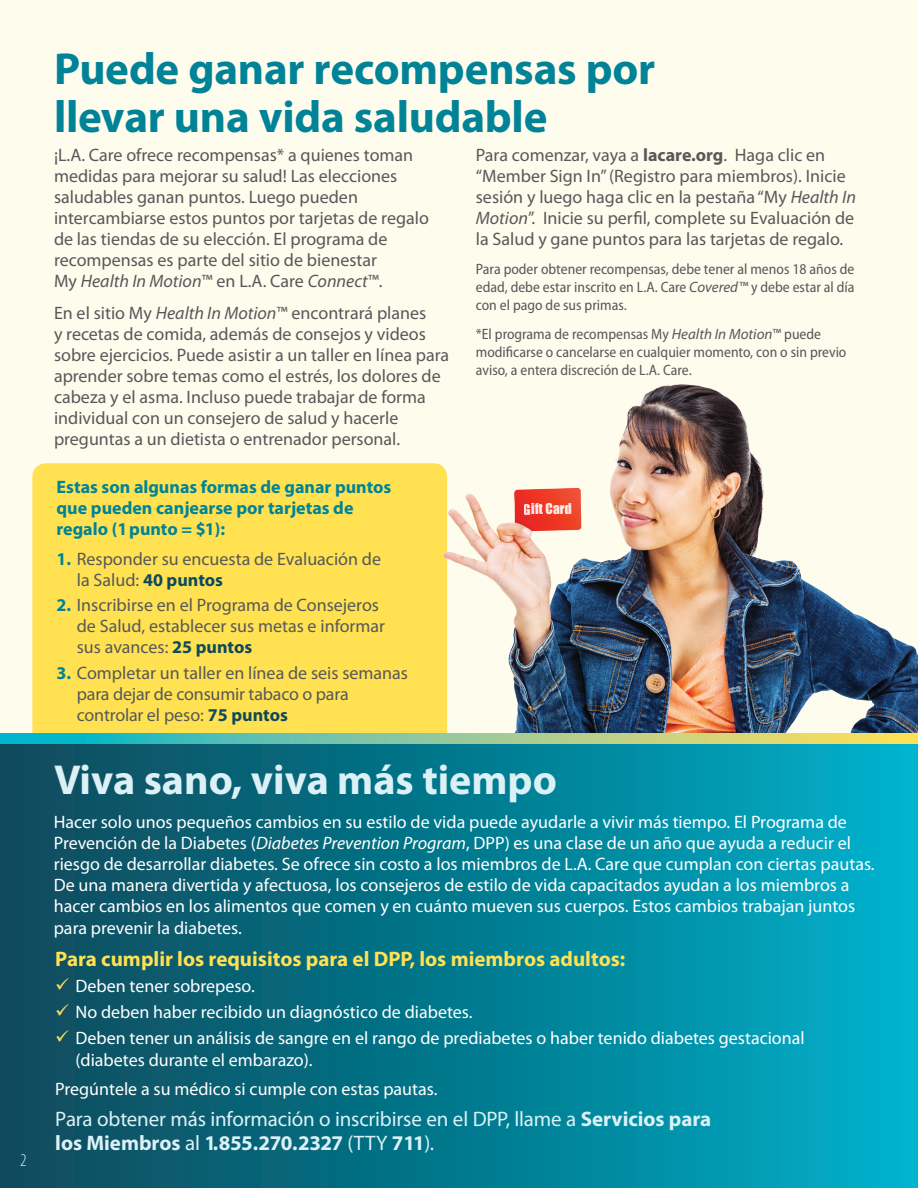
<style>
.page{position:relative;width:918px;height:1188px;background:#fefced}
.page>*{position:absolute;margin:0;border:0;box-sizing:border-box;transform-origin:0 0}
.t1{font:700 45px/48px "Myriad Pro";letter-spacing:-.005em;color:#008397}
.t2{font:700 42px "Myriad Pro";color:#dbf1f6}
.t3{font:21px/24px "Myriad Pro";letter-spacing:-.01em;color:#dbf1f6}
.t4{font:700 21px "Myriad Pro";color:#ffe152}
.t5{font:18px/21px "Myriad Pro";color:#57585a}
.t6{font:18px/21.3px "Myriad Pro";color:#fff}
.t7{font:700 18px/21px "Myriad Pro";color:#008397}
.t8{font:300 condensed 18px "Myriad Pro";color:#dbf1f6}
.t9{font:semi-condensed 15px/18px "Myriad Pro";color:#57585a;text-align:justify}
.t10{font:13.65px "Impact";color:#fff}
.s1{font-style:italic}
.s2{font-weight:700;color:#008397}
.s3{font-weight:700;color:#0e495c}
.s4{font-weight:700}
.s5{font-style:italic;font-stretch:normal}
</style>
<div class="page">
<div style="left:0;top:741px;width:918px;height:447px;background:linear-gradient(to right,#0c4657,#00b0ca)"></div>
<div style="left:32px;top:463px;width:387px;height:270px;background:#ffe152"></div>
<img style="left:419px;top:384px;width:499px;height:349px">
<svg style="left:0;top:733px;width:918px;height:11px;background:#8cc997"></svg>
<svg style="left:57px;top:978px;width:12px;height:12px"></svg>
<svg style="left:57px;top:1004px;width:12px;height:12px"></svg>
<svg style="left:57px;top:1030px;width:12px;height:11px"></svg>
<p class="t8" style="left:20px;top:1151px;width:8px">2</p>
<h2 class="t1" style="left:54px;top:43px;width:603px">Puede ganar recompensas por llevar una vida saludable</h2>
<p class="t5" style="left:54px;top:144px;width:376px">¡L.A. Care ofrece recompensas* a quienes toman medidas para mejorar su salud! Las elecciones saludables ganan puntos. Luego pueden intercambiarse estos puntos por tarjetas de regalo de las tiendas de su elección. El programa de recompensas es parte del sitio de bienestar<br>My <span class="s1">Health In Motion</span>™ en L.A. Care <span class="s1">Connect</span>™.</p>
<p class="t5" style="left:54px;top:302px;width:397px">En el sitio My <span class="s1">Health In Motion</span>™ encontrará planes<br>y recetas de comida, además de consejos y videos sobre ejercicios. Puede asistir a un taller en línea para aprender sobre temas como el estrés, los dolores de cabeza y el asma. Incluso puede trabajar de forma individual con un consejero de salud y hacerle preguntas a un dietista o entrenador personal.</p>
<h3 class="t7" style="left:57px;top:476px;width:336px">Estas son algunas formas de ganar puntos que pueden canjearse por tarjetas de regalo (1 punto = $1):</h3>
<p class="t5" style="left:77px;top:548px;width:306px;text-indent:-20px"><span class="s2">1.</span> Responder su encuesta de Evaluación de la Salud: <span class="s3">40 puntos</span></p>
<p class="t5" style="left:77px;top:594px;width:310px;text-indent:-20px"><span class="s2">2.</span> Inscribirse en el Programa de Consejeros de Salud, establecer sus metas e informar sus avances: <span class="s3">25 puntos</span></p>
<p class="t5" style="left:77px;top:662px;width:333px;text-indent:-20px"><span class="s2">3.</span> Completar un taller en línea de seis semanas para dejar de consumir tabaco o para controlar el peso: <span class="s3">75 puntos</span></p>
<p class="t5" style="left:476px;top:144px;width:382px">Para comenzar, vaya a <span class="s4">lacare.org</span>. Haga clic en “Member Sign In” (Registro para miembros). Inicie sesión y luego haga clic en la pestaña “My <span class="s1">Health In Motion</span>”. Inicie su perfil, complete su Evaluación de la Salud y gane puntos para las tarjetas de regalo.</p>
<p class="t9" style="left:476px;top:260px;width:380px">Para poder obtener recompensas, debe tener al menos 18 años de edad, debe estar inscrito en L.A. Care <span class="s5">Covered™</span> y debe estar al día con el pago de sus primas.</p>
<p class="t9" style="left:476px;top:325px;width:372px;text-align:left">*El programa de recompensas My <span class="s5">Health In Motion</span>™ puede modificarse o cancelarse en cualquier momento, con o sin previo aviso, a entera discreción de L.A. Care.</p>
<p class="t10" style="left:524px;top:499px;width:49px;rotate:-1deg">Gift Card</p>
<h2 class="t2" style="left:54px;top:753px;width:505px">Viva sano, viva más tiempo</h2>
<p class="t6" style="left:54px;top:811px;width:822px">Hacer solo unos pequeños cambios en su estilo de vida puede ayudarle a vivir más tiempo. El Programa de Prevención de la Diabetes (<span class="s1">Diabetes Prevention Program</span>, DPP) es una clase de un año que ayuda a reducir el riesgo de desarrollar diabetes. Se ofrece sin costo a los miembros de L.A. Care que cumplan con ciertas pautas.<br>De una manera divertida y afectuosa, los consejeros de estilo de vida capacitados ayudan a los miembros a hacer cambios en los alimentos que comen y en cuánto mueven sus cuerpos. Estos cambios trabajan juntos para prevenir la diabetes.</p>
<h3 class="t4" style="left:55px;top:946px;width:572px">Para cumplir los requisitos para el DPP, los miembros adultos:</h3>
<p class="t6" style="left:75px;top:975px;width:181px">Deben tener sobrepeso.</p>
<p class="t6" style="left:75px;top:1001px;width:399px">No deben haber recibido un diagnóstico de diabetes.</p>
<p class="t6" style="left:75px;top:1026px;width:731px;line-height:22.5px">Deben tener un análisis de sangre en el rango de prediabetes o haber tenido diabetes gestacional (diabetes durante el embarazo).</p>
<p class="t6" style="left:55px;top:1078px;width:384px">Pregúntele a su médico si cumple con estas pautas.</p>
<p class="t3" style="left:55px;top:1107px;width:658px">Para obtener más información o inscribirse en el DPP, llame a <span class="s4">Servicios para los Miembros</span> al <span class="s4">1.855.270.2327</span> (TTY <span class="s4">711</span>).</p>
</div>
